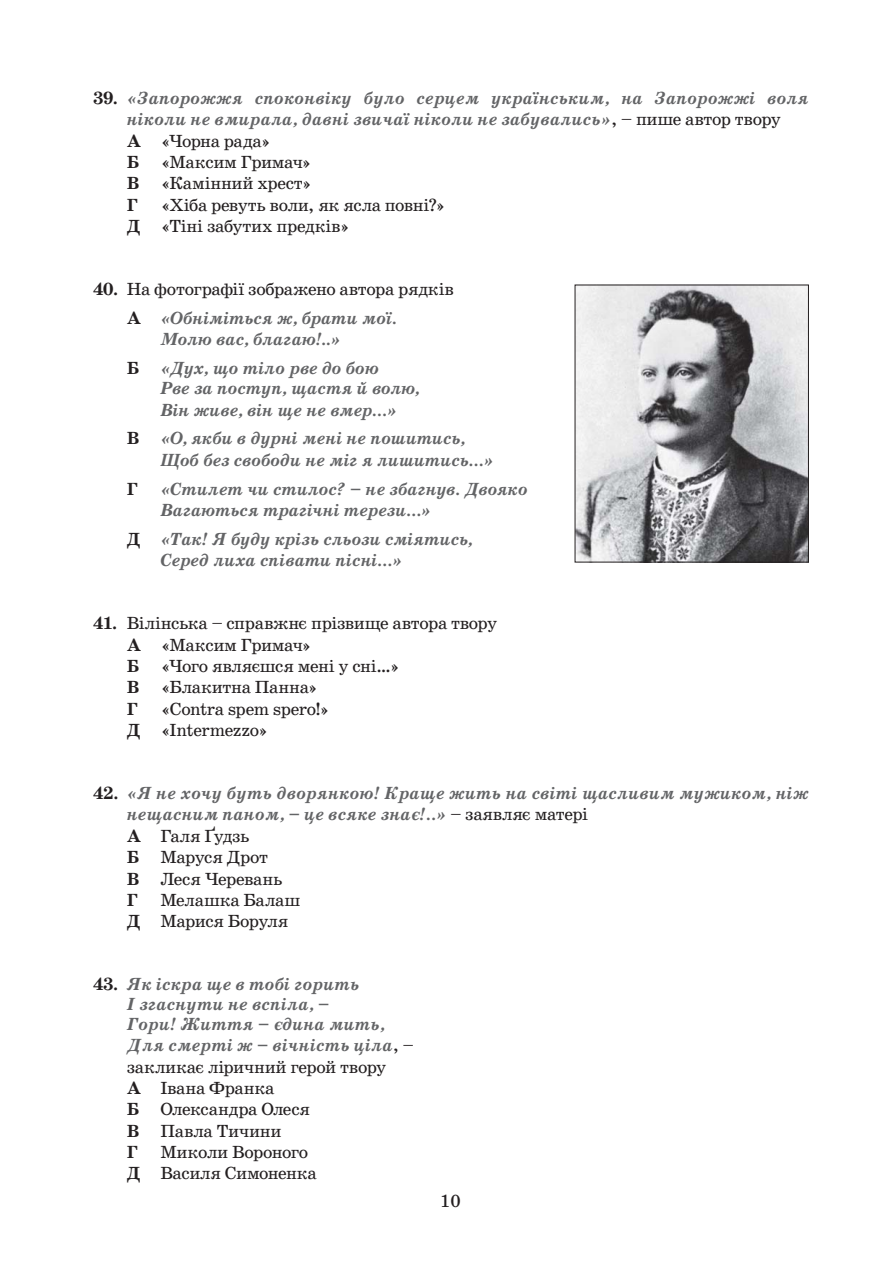
<style>
.page{position:relative;width:893px;height:1263px;background:#fff}
.page>*{position:absolute;margin:0;border:0;box-sizing:border-box;transform-origin:0 0}
.t1{font:italic 700 17.85px/21.5px "School Book C";color:#636466}
.t2{font:17.85px/21.5px "School Book C";letter-spacing:-.02em;color:#231f20}
.t3{font:700 17.85px "School Book C";color:#231f20}
.s1{font-style:normal;color:#231f20}
.s2{font-weight:400;font-style:normal;color:#231f20}
.s3{font-weight:700}
.s4{font-weight:700;font-style:italic;color:#636466}
</style>
<div class="page">
<img style="left:577px;top:287px;width:230px;height:273px">
<div style="left:575px;top:285px;width:234px;height:277px;border:1px solid #231f20"></div>
<p class="t1" style="left:127px;top:89px;width:683px;text-indent:-34px"><span class="s1">39.</span> «Запорожжя споконвіку було серцем українським, на Запорожжі воля ніколи не вмирала, давні звичаї ніколи не забувались»<span class="s2">, – пише автор твору<br></span><span class="s1">А</span> <span class="s2">«Чорна рада»<br></span><span class="s1">Б</span> <span class="s2">«Максим Гримач»<br></span><span class="s1">В</span> <span class="s2">«Камінний хрест»<br></span><span class="s1">Г</span></p>
<p class="t2" style="left:127px;top:196px;width:321px;text-indent:34px">«Хіба ревуть воли, як ясла повні?»<br><span class="s3">Д</span> «Тіні забутих предків»</p>
<p class="t2" style="left:127px;top:277px;width:329px;line-height:28.8px;text-indent:-34px"><span class="s3">40.</span> На фотографії зображено автора рядків<br><span class="s3">А</span> <span class="s4">«Обніміться ж, брати мої.</span></p>
<p class="t1" style="left:127px;top:327px;width:254px;line-height:28.8px;text-align:center">Молю вас, благаю!..»<br><span class="s1">Б</span> «Дух, що тіло рве до бою</p>
<p class="t1" style="left:160px;top:379px;width:261px">Рве за поступ, щастя й волю,<br>Він живе, він ще не вмер…»</p>
<p class="t1" style="left:160px;top:430px;width:335px;text-indent:-34px"><span class="s1">В</span> «О, якби в дурні мені не пошитись,<br>Щоб без свободи не міг я лишитись…»</p>
<p class="t3" style="left:127px;top:482px;width:13px">Г</p>
<p class="t1" style="left:160px;top:480px;width:369px">«Стилет чи стилос? – не збагнув. Двояко<br>Вагаються трагічні терези…»</p>
<p class="t1" style="left:160px;top:530px;width:314px;text-indent:-34px"><span class="s1">Д</span> «Так! Я буду крізь сльози сміятись,<br>Серед лиха співати пісні…»</p>
<p class="t2" style="left:127px;top:614px;width:372px;text-indent:-34px"><span class="s3">41.</span> Вілінська – справжнє прізвище автора твору<br><span class="s3">А</span> «Максим Гримач»<br><span class="s3">Б</span> «Чого являєшся мені у сні…»<br><span class="s3">В</span> «Блакитна Панна»<br><span class="s3">Г</span></p>
<p class="t2" style="left:127px;top:700px;width:204px;text-indent:34px">«Contra spem spero!»<br><span class="s3">Д</span> «Intermezzo»</p>
<p class="t1" style="left:127px;top:784px;width:683px;text-indent:-34px"><span class="s1">42.</span> «Я не хочу буть дворянкою! Краще жить на світі щасливим мужиком, ніж нещасним паном, – це всяке знає!..» <span class="s2">– заявляє матері<br></span><span class="s1">А</span> <span class="s2">Галя Ґудзь<br></span><span class="s1">Б</span> <span class="s2">Маруся Дрот<br></span><span class="s1">В</span> <span class="s2">Леся Черевань<br></span><span class="s1">Г</span></p>
<p class="t2" style="left:127px;top:891px;width:175px;text-indent:34px">Мелашка Балаш<br><span class="s3">Д</span> Марися Боруля</p>
<p class="t1" style="left:127px;top:975px;width:289px;line-height:21px;text-indent:-34px"><span class="s1">43.</span> Як іскра ще в тобі горить<br>І згаснути не вспіла, –<br>Гори! Життя – єдина мить,<br>Для смерті ж – вічність ціла<span class="s2">, – закликає ліричний герой твору<br></span><span class="s1">А</span> <span class="s2">Івана Франка<br></span><span class="s1">Б</span> <span class="s2">Олександра Олеся<br></span><span class="s1">В</span> <span class="s2">Павла Тичини<br></span><span class="s1">Г</span></p>
<p class="t2" style="left:127px;top:1143px;width:191px;text-indent:34px">Миколи Вороного<br><span class="s3">Д</span> Василя Симоненка</p>
<p class="t2" style="left:440px;top:1192px;width:22px">10</p>
</div>
